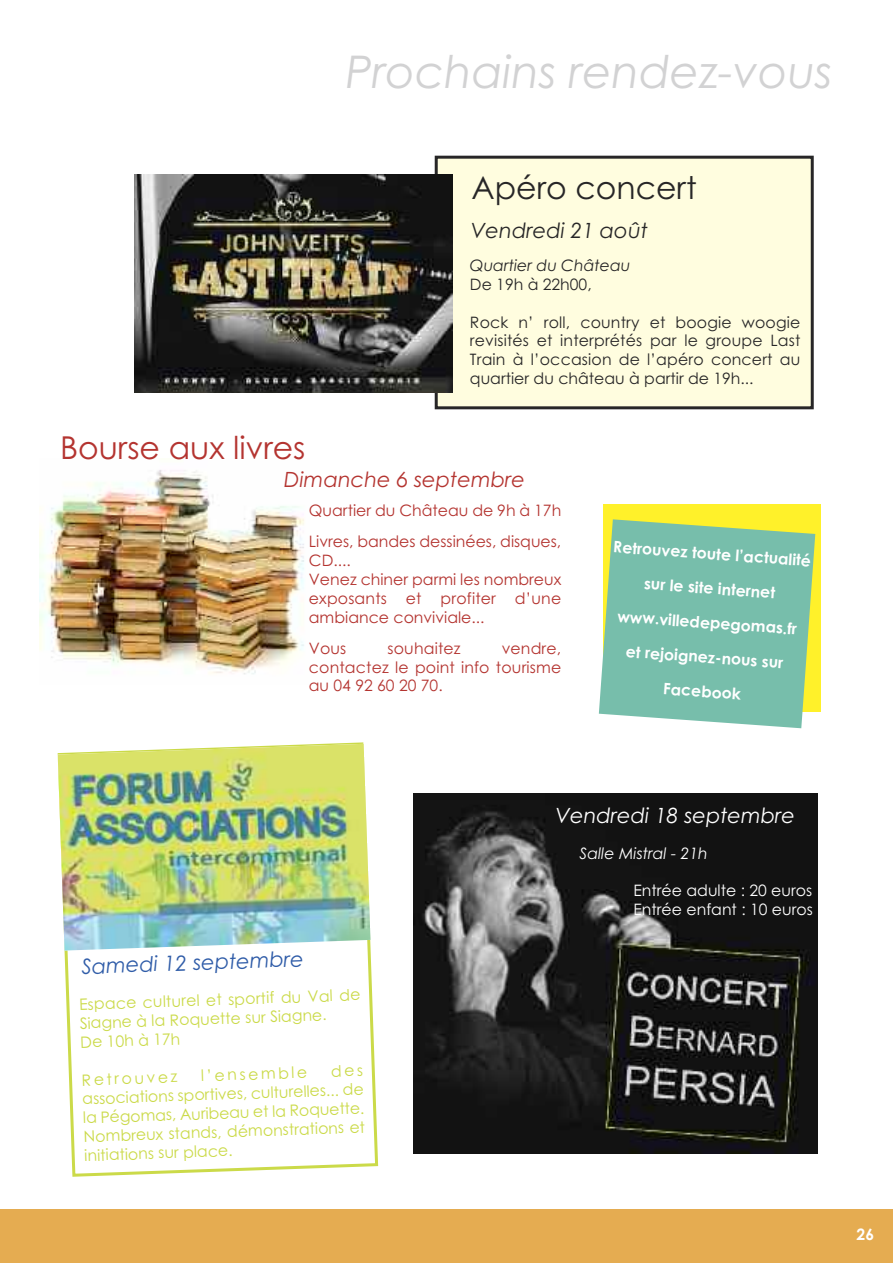
<style>
.page{position:relative;width:893px;height:1263px;background:#fff}
.page>*{position:absolute;margin:0;border:0;box-sizing:border-box;transform-origin:0 0}
.t1{font:italic 45px "Century Gothic";color:#d2d2d3}
.t2{font:31.5px "Century Gothic";color:#b43430}
.t3{font:31.5px "Century Gothic";color:#272627}
.t4{font:italic 21px "Century Gothic";color:#fff}
.t5{font:italic 21px "Century Gothic";color:#b43430}
.t6{font:italic 21px "Century Gothic";color:#2f5ca8}
.t7{font:italic 21px "Century Gothic";color:#272627}
.t8{font:15.75px/18.9px "Century Gothic";color:#cbda49}
.t9{font:15.75px/18.9px "Century Gothic";color:#b43430}
.t10{font:15.75px/18.9px "Century Gothic";color:#272627;text-align:justify}
.t11{font:700 15.75px/34.5px "Century Gothic";color:#fff;text-align:center}
.t12{font:15.75px/18.9px "Century Gothic";color:#fff}
.t13{font:italic 15.75px "Century Gothic";color:#272627}
.t14{font:italic 15.75px "Century Gothic";color:#fff}
</style>
<div class="page">
<svg style="left:57px;top:742px;width:322px;height:435px"></svg>
<div style="left:0;top:1209px;width:893px;height:54px;background:#e5ac51"></div>
<div style="left:436px;top:157px;width:376px;height:251px;background:#fffddf"></div>
<div style="left:435px;top:156px;width:379px;height:253px;border:3px solid #272627"></div>
<img style="left:134px;top:174px;width:319px;height:218px">
<img style="left:40px;top:470px;width:264px;height:205px">
<img style="left:58px;top:744px;width:312px;height:206px">
<img style="left:414px;top:794px;width:404px;height:359px">
<div style="left:603px;top:505px;width:218px;height:207px;background:#fff12a"></div>
<svg style="left:599px;top:519px;width:216px;height:209px;background:#87c5a5"></svg>
<h1 class="t1" style="left:346px;top:46px;width:488px">Prochains rendez-vous</h1>
<h2 class="t3" style="left:471px;top:169px;width:227px">Apéro concert</h2>
<h3 class="t7" style="left:471px;top:219px;width:179px">Vendredi 21 août</h3>
<p class="t13" style="left:470px;top:256px;width:162px">Quartier du Château</p>
<p class="t10" style="left:470px;top:275px;width:123px">De 19h à 22h00,</p>
<p class="t10" style="left:470px;top:313px;width:332px">Rock n’ roll, country et boogie woogie revisités et interprétés par le groupe Last Train à l’occasion de l’apéro concert au quartier du château à partir de 19h...</p>
<h2 class="t2" style="left:60px;top:430px;width:247px">Bourse aux livres</h2>
<h3 class="t5" style="left:284px;top:467px;width:242px">Dimanche 6 septembre</h3>
<p class="t9" style="left:309px;top:495px;width:254px;line-height:30.9px">Quartier du Château de 9h à 17h<br>Livres, bandes dessinées, disques,</p>
<p class="t9" style="left:309px;top:551px;width:254px">CD....<br>Venez chiner parmi les nombreux exposants et profiter d’une ambiance conviviale...</p>
<p class="t9" style="left:309px;top:639px;width:39px">Vous</p>
<p class="t9" style="left:387px;top:639px;width:75px">souhaitez</p>
<p class="t9" style="left:309px;top:639px;width:254px;text-align:justify;text-indent:193px">vendre, contactez le point info tourisme au 04 92 60 20 70.</p>
<p class="t11" style="left:614px;top:530px;width:200px;rotate:4deg">Retrouvez toute l’actualité sur le site internet www.villedepegomas.fr et rejoignez-nous sur<br>Facebook</p>
<h3 class="t6" style="left:81px;top:954px;width:224px;rotate:-2deg">Samedi 12 septembre</h3>
<p class="t8" style="left:79px;top:995px;width:283px;rotate:-2deg">Espace culturel et sportif du Val de<br>Siagne à la Roquette sur Siagne.<br>De 10h à 17h</p>
<p class="t8" style="left:81px;top:1070px;width:97px;rotate:-2deg">Retrouvez</p>
<p class="t8" style="left:201px;top:1066px;width:108px;rotate:-2deg">l’ensemble</p>
<p class="t8" style="left:81px;top:1070px;width:283px;text-align:justify;text-indent:249px;rotate:-2deg">des associations sportives, culturelles... de la Pégomas, Auribeau et la Roquette.<br>Nombreux stands, démonstrations et initiations sur place.</p>
<h3 class="t4" style="left:555px;top:803px;width:241px">Vendredi 18 septembre</h3>
<p class="t14" style="left:579px;top:844px;width:130px">Salle Mistral - 21h</p>
<p class="t12" style="left:633px;top:881px;width:181px">Entrée adulte : 20 euros<br>Entrée enfant : 10 euros</p>
<p class="t11" style="left:856px;top:1217px;width:19px">26</p>
</div>
